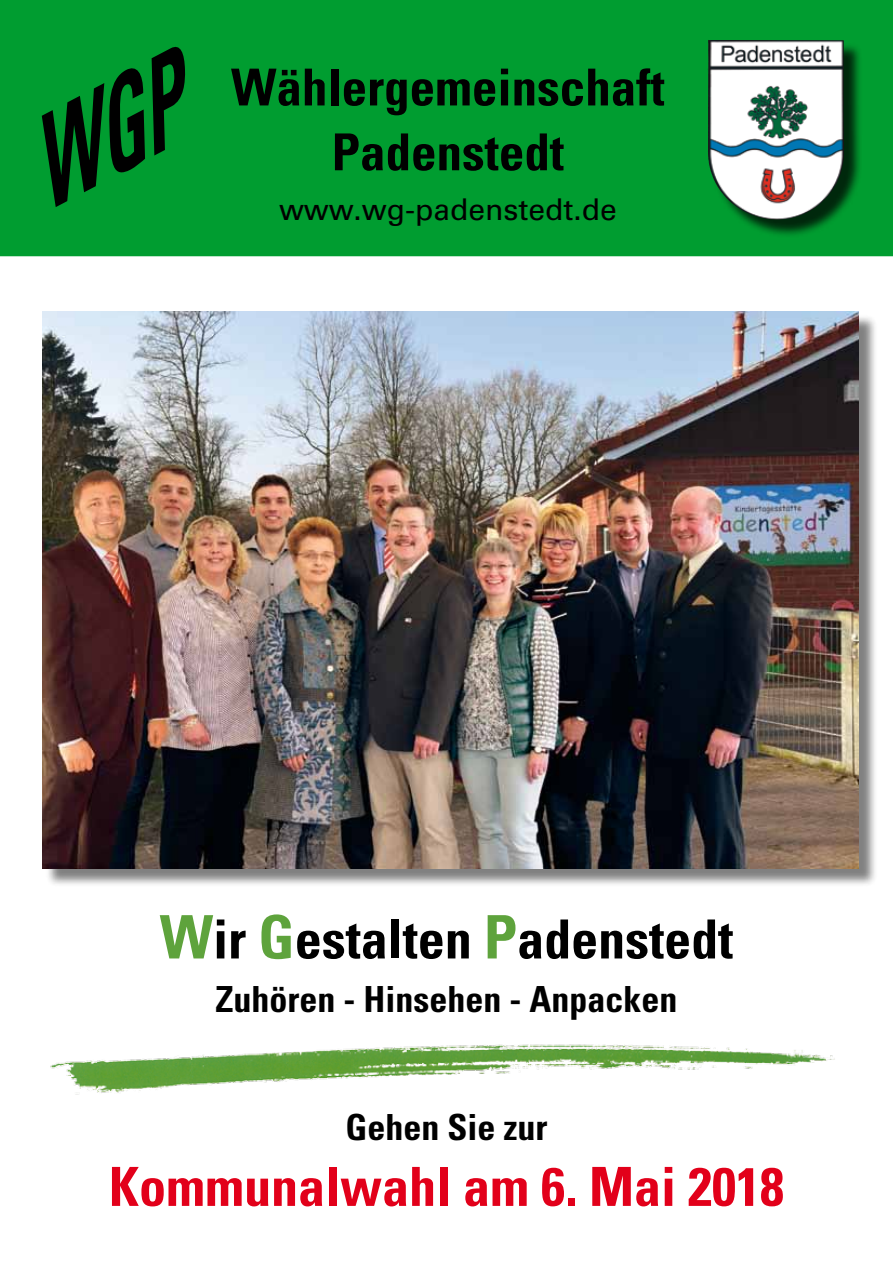
<style>
.page{position:relative;width:893px;height:1263px;background:#fff}
.page>*{position:absolute;margin:0;border:0;box-sizing:border-box;transform-origin:0 0}
.t1{font:700 condensed 54px "Univers";color:#e2001a}
.t2{font:700 condensed 54px "Univers";color:#000}
.t3{font:700 condensed 51px/64.8px "Univers";color:#000;text-align:center}
.t4{font:700 condensed 36px "Univers";color:#000}
.t5{font:500 30px "Univers CE";color:#000}
.s1{font-size:60px;color:#5ea33c}
</style>
<div class="page">
<div style="left:0;top:0;width:893px;height:256px;background:#009d30"></div>
<div style="left:45px;top:314px;width:832px;height:573px;background:#000;opacity:.5"></div>
<img style="left:43px;top:311px;width:816px;height:557px">
<div style="left:19px;top:42px;width:183px;height:168px;background:#009d30"></div>
<div style="left:710px;top:42px;width:152px;height:196px;background:#000;opacity:.75"></div>
<img style="left:708px;top:40px;width:1px;height:123px">
<img style="left:50px;top:1044px;width:785px;height:51px">
<svg style="left:42px;top:41px;width:145px;height:172px"></svg>
<h2 class="t3" style="left:231px;top:54px;width:435px">Wählergemeinschaft<br>Padenstedt</h2>
<p class="t5" style="left:279px;top:192px;width:339px">www.wg-padenstedt.de</p>
<h1 class="t2" style="left:160px;top:906px;width:575px"><span class="s1">W</span>ir <span class="s1">G</span>estalten <span class="s1">P</span>adenstedt</h1>
<p class="t4" style="left:216px;top:977px;width:463px">Zuhören - Hinsehen - Anpacken</p>
<p class="t4" style="left:345px;top:1105px;width:203px">Gehen Sie zur</p>
<h1 class="t1" style="left:109px;top:1153px;width:676px">Kommunalwahl am 6. Mai 2018</h1>
</div>
